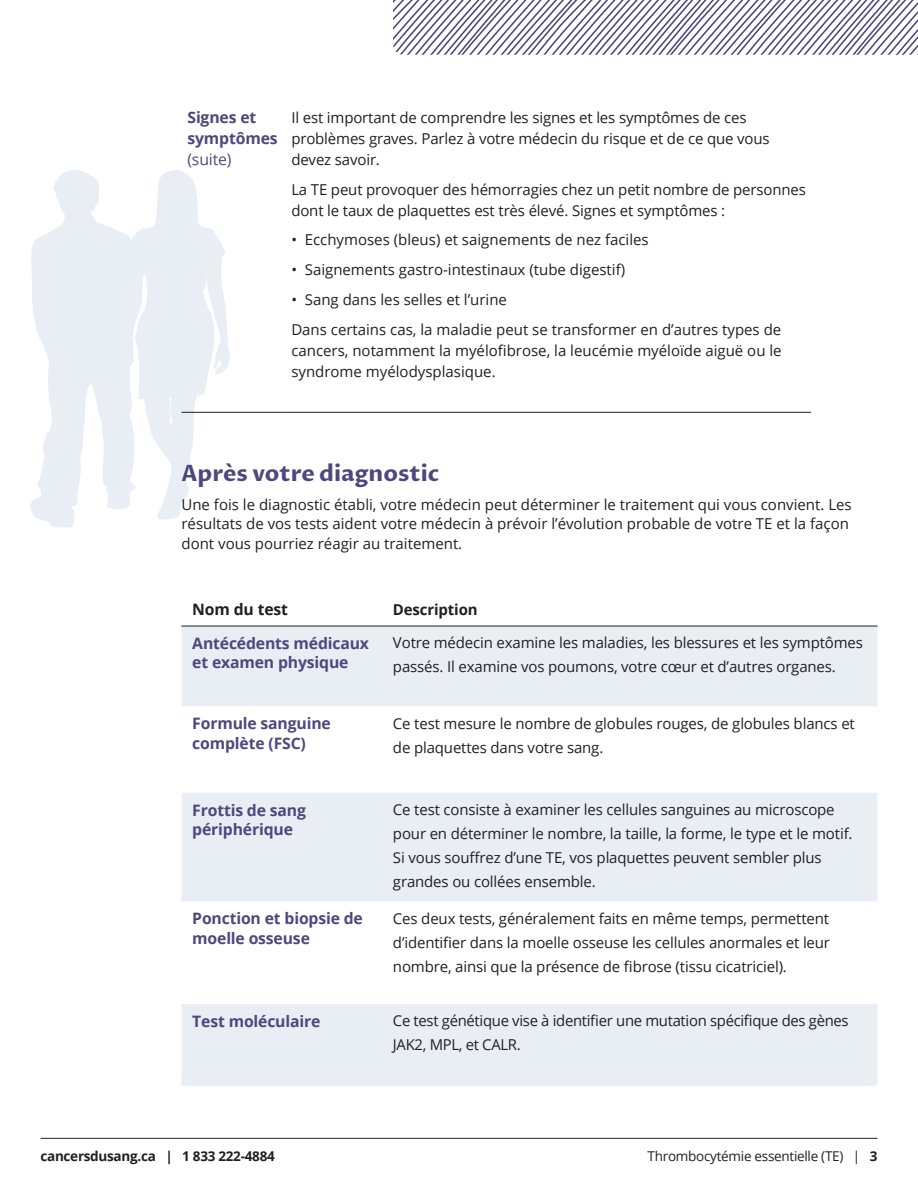
<style>
.page{position:relative;width:918px;height:1188px;background:#fff}
.page>*{position:absolute;margin:0;border:0;box-sizing:border-box;transform-origin:0 0}
.t1{font:700 22.5px "Proza Libre";color:#4c487e}
.t2{font:700 15.75px/19.5px "Open Sans";letter-spacing:-.01em;color:#4c487e}
.t3{font:700 15.75px "Open Sans";letter-spacing:-.01em;color:#231f20}
.t4{font:15.75px "Open Sans";letter-spacing:-.01em;color:#4c487e}
.t5{font:15px/24px "Open Sans";letter-spacing:-.01em;color:#231f20}
.t6{font:700 15px "Open Sans";letter-spacing:-.01em;color:#231f20}
.t7{font:13.5px "Open Sans";letter-spacing:-.02em;color:#231f20}
.t8{font:700 13.5px "Open Sans";letter-spacing:-.02em;color:#231f20}
.s1{font-weight:700}
</style>
<div class="page">
<hr style="left:40px;top:1138px;width:838px;height:1px;background:#231f20">
<hr style="left:181px;top:412px;width:104px;height:1px;background:#231f20">
<hr style="left:285px;top:412px;width:526px;height:1px;background:#231f20">
<svg style="left:181px;top:627px;width:697px;height:459px;fill:#e8eef4"></svg>
<hr style="left:181px;top:626px;width:212px;height:1px;background:#231f20">
<hr style="left:393px;top:626px;width:485px;height:1px;background:#231f20">
<svg style="left:30px;top:170px;width:200px;height:358px"></svg>
<svg style="left:393px;top:0;width:525px;height:55px"></svg>
<p class="t2" style="left:187px;top:106px;width:92px;line-height:21px">Signes et symptômes</p>
<p class="t4" style="left:187px;top:149px;width:45px">(suite)</p>
<p class="t5" style="left:291px;top:106px;width:480px;line-height:21px">Il est important de comprendre les signes et les symptômes de ces problèmes graves. Parlez à votre médecin du risque et de ce que vous devez savoir.</p>
<p class="t5" style="left:291px;top:178px;width:516px;line-height:21px">La TE peut provoquer des hémorragies chez un petit nombre de personnes dont le taux de plaquettes est très élevé. Signes et symptômes :</p>
<p class="t5" style="left:291px;top:228px;width:359px">• Ecchymoses (bleus) et saignements de nez faciles</p>
<p class="t5" style="left:291px;top:258px;width:335px">• Saignements gastro-intestinaux (tube digestif)</p>
<p class="t5" style="left:291px;top:285px;width:491px;line-height:30px">• Sang dans les selles et l’urine<br>Dans certains cas, la maladie peut se transformer en d’autres types de</p>
<p class="t5" style="left:291px;top:340px;width:492px;line-height:21px">cancers, notamment la myélofibrose, la leucémie myéloïde aiguë ou le syndrome myélodysplasique.</p>
<h1 class="t1" style="left:181px;top:460px;width:259px">Après votre diagnostic</h1>
<p class="t5" style="left:181px;top:494px;width:672px;line-height:19.5px">Une fois le diagnostic établi, votre médecin peut déterminer le traitement qui vous convient. Les résultats de vos tests aident votre médecin à prévoir l’évolution probable de votre TE et la façon dont vous pourriez réagir au traitement.</p>
<p class="t3" style="left:192px;top:598px;width:97px">Nom du test</p>
<p class="t6" style="left:393px;top:599px;width:86px">Description</p>
<p class="t2" style="left:192px;top:633px;width:178px">Antécédents médicaux et examen physique</p>
<p class="t5" style="left:393px;top:630px;width:472px">Votre médecin examine les maladies, les blessures et les symptômes passés. Il examine vos poumons, votre cœur et d’autres organes.</p>
<p class="t2" style="left:192px;top:713px;width:140px">Formule sanguine complète (FSC)</p>
<p class="t5" style="left:393px;top:711px;width:463px">Ce test mesure le nombre de globules rouges, de globules blancs et de plaquettes dans votre sang.</p>
<p class="t2" style="left:192px;top:800px;width:115px">Frottis de sang périphérique</p>
<p class="t5" style="left:393px;top:797px;width:461px">Ce test consiste à examiner les cellules sanguines au microscope pour en déterminer le nombre, la taille, la forme, le type et le motif.<br>Si vous souffrez d’une TE, vos plaquettes peuvent sembler plus grandes ou collées ensemble.</p>
<p class="t2" style="left:192px;top:909px;width:172px">Ponction et biopsie de moelle osseuse</p>
<p class="t5" style="left:393px;top:906px;width:439px;text-align:justify">Ces deux tests, généralement faits en même temps, permettent d’identifier dans la moelle osseuse les cellules anormales et leur nombre, ainsi que la présence de fibrose (tissu cicatriciel).</p>
<p class="t2" style="left:192px;top:1011px;width:130px">Test moléculaire</p>
<p class="t5" style="left:393px;top:1008px;width:457px">Ce test génétique vise à identifier une mutation spécifique des gènes<br>JAK2, MPL, et CALR.</p>
<p class="t8" style="left:40px;top:1147px;width:236px">cancersdusang.ca | 1 833 222-4884</p>
<p class="t7" style="left:648px;top:1147px;width:231px">Thrombocytémie essentielle (TE) | <span class="s1">3</span></p>
</div>
